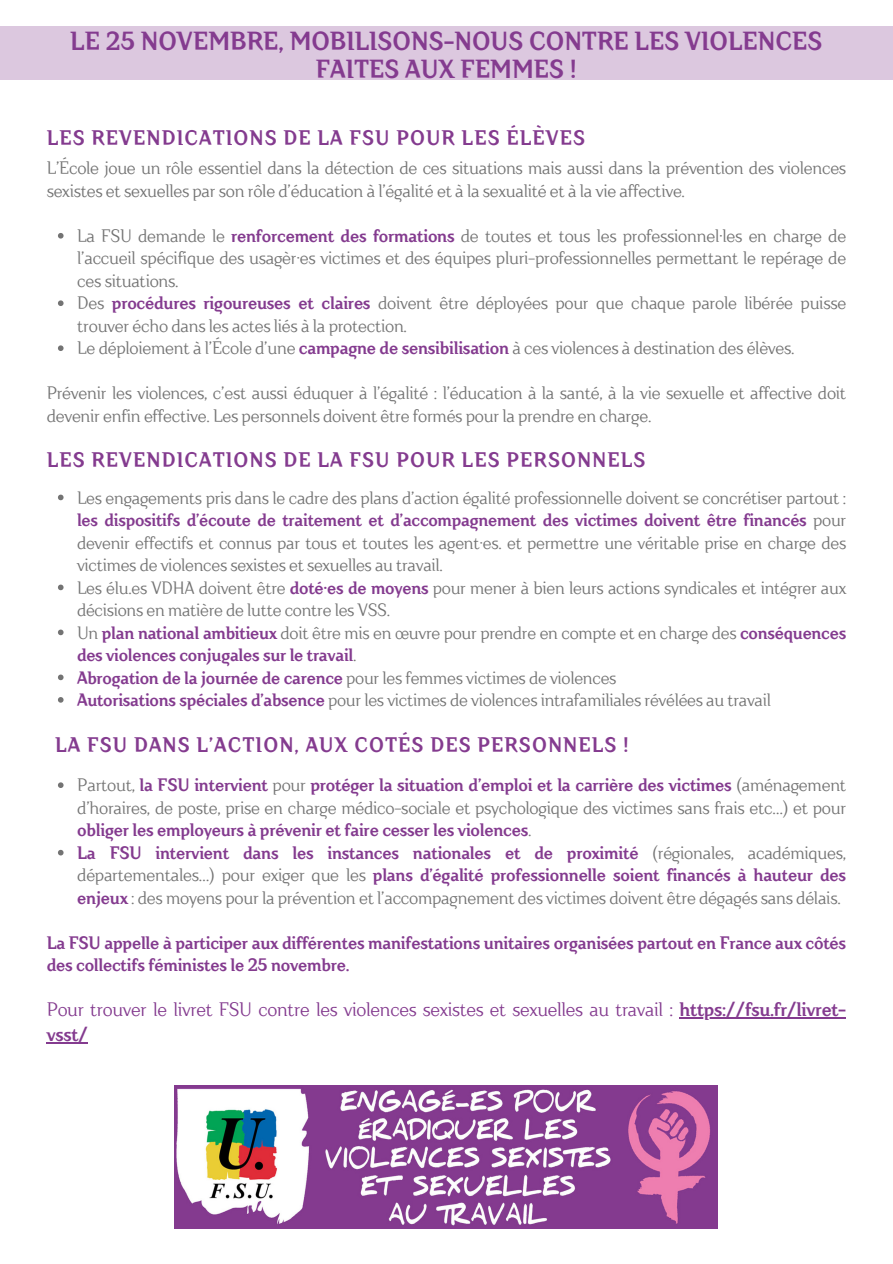
<style>
.page{position:relative;width:893px;height:1264px;background:#fff}
.page>*{position:absolute;margin:0;border:0;box-sizing:border-box;transform-origin:0 0}
.t1{font:700 26.1px/28px "Crimsons";color:#843b8f;text-align:center}
.t2{font:700 21px "Crimsons";letter-spacing:.05em;color:#843b8f}
.t3{font:19.5px/24.8px "Crimsons";letter-spacing:-.015em;color:#843b8f}
.t4{font:18px/22.5px "Crimsons";letter-spacing:-.015em;color:#737373}
.t5{font:700 18px/22.5px "Crimsons";letter-spacing:-.015em;color:#843b8f;text-align:justify}
.t6{font:17.85px/22.5px "Crimsons";letter-spacing:-.015em;color:#737373;text-align:justify}
.t7{font:700 17.85px/22.5px "Crimsons";letter-spacing:-.015em;color:#843b8f}
.s1{font-weight:700;color:#843b8f}
.s2{font-weight:400;color:#737373}
.s3{font-weight:700}
</style>
<div class="page">
<svg style="left:58px;top:233px;width:6px;height:5px"></svg>
<svg style="left:58px;top:300px;width:6px;height:6px"></svg>
<svg style="left:58px;top:345px;width:6px;height:6px"></svg>
<div style="left:0;top:26px;width:892px;height:53px;background:#dcc8df"></div>
<svg style="left:58px;top:494px;width:6px;height:6px"></svg>
<svg style="left:58px;top:584px;width:6px;height:6px"></svg>
<svg style="left:58px;top:629px;width:6px;height:6px"></svg>
<svg style="left:58px;top:674px;width:6px;height:6px"></svg>
<svg style="left:58px;top:697px;width:6px;height:5px"></svg>
<svg style="left:58px;top:782px;width:6px;height:6px"></svg>
<svg style="left:58px;top:849px;width:6px;height:6px"></svg>
<hr style="left:679px;top:1017px;width:166px;height:1px;background:#843b8f">
<hr style="left:47px;top:1042px;width:41px;height:1px;background:#843b8f">
<img style="left:174px;top:1085px;width:543px;height:142px">
<p class="t1" style="left:70px;top:27px;width:753px">LE 25 NOVEMBRE, MOBILISONS-NOUS CONTRE LES VIOLENCES<br>FAITES AUX FEMMES !</p>
<p class="t2" style="left:47px;top:125px;width:540px">LES REVENDICATIONS DE LA FSU POUR LES ÉLÈVES</p>
<p class="t4" style="left:47px;top:157px;width:801px">L’École joue un rôle essentiel dans la détection de ces situations mais aussi dans la prévention des violences sexistes et sexuelles par son rôle d’éducation à l’égalité et à la sexualité et à la vie affective.</p>
<p class="t4" style="left:77px;top:225px;width:770px;text-align:justify">La FSU demande le <span class="s1">renforcement des formations</span> de toutes et tous les professionnel·les en charge de l’accueil spécifique des usagèr·es victimes et des équipes pluri-professionnelles permettant le repérage de ces situations.</p>
<p class="t4" style="left:77px;top:292px;width:770px">Des <span class="s1">procédures rigoureuses et claires</span> doivent être déployées pour que chaque parole libérée puisse trouver écho dans les actes liés à la protection.</p>
<p class="t4" style="left:77px;top:337px;width:718px">Le déploiement à l’École d’une <span class="s1">campagne de sensibilisation</span> à ces violences à destination des élèves.</p>
<p class="t4" style="left:47px;top:382px;width:801px">Prévenir les violences, c’est aussi éduquer à l’égalité : l’éducation à la santé, à la vie sexuelle et affective doit devenir enfin effective. Les personnels doivent être formés pour la prendre en charge.</p>
<p class="t2" style="left:47px;top:447px;width:600px">LES REVENDICATIONS DE LA FSU POUR LES PERSONNELS</p>
<p class="t6" style="left:77px;top:486px;width:770px">Les engagements pris dans le cadre des plans d’action égalité professionnelle doivent se concrétiser partout : <span class="s1">les dispositifs d’écoute de traitement et d’accompagnement des victimes doivent être financés</span> pour devenir effectifs et connus par tous et toutes les agent·es. et permettre une véritable prise en charge des victimes de violences sexistes et sexuelles au travail.</p>
<p class="t6" style="left:77px;top:576px;width:770px">Les élu.es VDHA doivent être <span class="s1">doté·es de moyens</span> pour mener à bien leurs actions syndicales et intégrer aux décisions en matière de lutte contre les VSS.</p>
<p class="t7" style="left:77px;top:621px;width:770px"><span class="s2">Un</span> plan national ambitieux <span class="s2">doit être mis en œuvre pour prendre en compte et en charge des</span> conséquences des violences conjugales sur le travail<span class="s2">.</span></p>
<p class="t6" style="left:77px;top:666px;width:541px"><span class="s1">Abrogation de la journée de carence</span> pour les femmes victimes de violences</p>
<p class="t6" style="left:77px;top:689px;width:695px"><span class="s1">Autorisations spéciales d’absence</span> pour les victimes de violences intrafamiliales révélées au travail</p>
<p class="t2" style="left:55px;top:731px;width:575px">LA FSU DANS L’ACTION, AUX COTÉS DES PERSONNELS !</p>
<p class="t5" style="left:77px;top:774px;width:770px"><span class="s2">Partout,</span> la FSU intervient <span class="s2">pour</span> protéger la situation d’emploi et la carrière des victimes <span class="s2">(aménagement d’horaires, de poste, prise en charge médico-sociale et psychologique des victimes sans frais etc…) et pour </span>obliger les employeurs à prévenir et faire cesser les violences<span class="s2">.</span></p>
<p class="t4" style="left:77px;top:841px;width:770px;text-align:justify"><span class="s1">La FSU intervient dans les instances nationales et de proximité</span> (régionales, académiques, départementales…) pour exiger que les <span class="s1">plans d’égalité professionnelle soient financés à hauteur des enjeux</span> : des moyens pour la prévention et l’accompagnement des victimes doivent être dégagés sans délais.</p>
<p class="t5" style="left:47px;top:931px;width:801px">La FSU appelle à participer aux différentes manifestations unitaires organisées partout en France aux côtés des collectifs féministes le 25 novembre.</p>
<p class="t3" style="left:47px;top:997px;width:801px">Pour trouver le livret FSU contre les violences sexistes et sexuelles au travail : <span class="s3">https://fsu.fr/livret&shy;vsst/</span></p>
</div>
